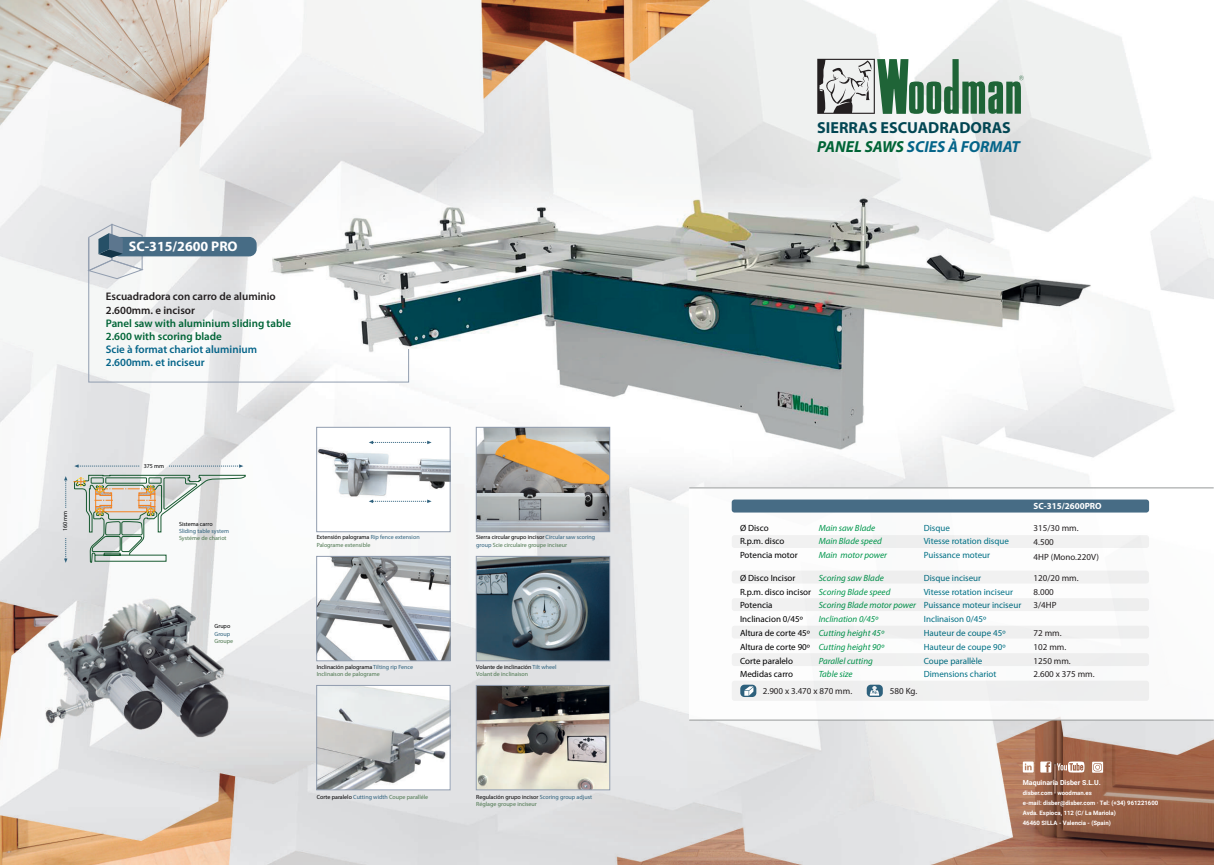
<style>
.page{position:relative;width:1214px;height:865px;background:#fff}
.page>*{position:absolute;margin:0;border:0;box-sizing:border-box;transform-origin:0 0}
.t1{font:700 16px/19.2px "Myriad Pro";color:#024653}
.t2{font:700 14px "Myriad Pro";color:#fff}
.t3{font:600 11px/13.2px "Myriad Pro";color:#006436}
.t4{font:600 11px/13.2px "Myriad Pro";color:#231f20}
.t5{font:600 11px/13.2px "Myriad Pro";color:#046489}
.t6{font:9px/13.8px "Myriad Pro";color:#007085}
.t7{font:italic 9px/13.8px "Myriad Pro";color:#00964c}
.t8{font:9px/13.8px "Myriad Pro";color:#000001}
.t9{font:9px/13.8px "Myriad Pro";color:#231f20}
.t10{font:700 9px "Myriad Pro";color:#fff}
.t11{font:700 7px "Roboto";color:#fff}
.t12{font:6px/7.2px "Myriad Pro";color:#4d774f}
.t13{font:6px/7.2px "Myriad Pro";color:#000001}
.t14{font:700 6px/10px "Roboto";color:#fff}
.t15{font:6px "Myriad Pro";color:#2e617d}
.s1{color:#000001}
.s2{color:#2e617d}
.s3{color:#4d774f}
.s4{font-style:italic;color:#006436}
.s5{font-style:italic;color:#046489}
</style>
<div class="page">
<img style="left:0;top:0;width:1213px;height:864px">
<div style="left:689px;top:488px;width:524px;height:232px;background:#fff"></div>
<hr style="left:689px;top:487px;width:524px;height:1px;background:#969999">
<hr style="left:689px;top:719px;width:524px;height:1px;background:#969999">
<div style="left:731px;top:499px;width:417px;height:13px;background:#476c85;border-radius:3px"></div>
<div style="left:731px;top:535px;width:417px;height:13px;background:#f1f1f1;border-radius:3px"></div>
<div style="left:731px;top:570px;width:417px;height:13px;background:#f1f1f1;border-radius:3px"></div>
<div style="left:731px;top:598px;width:417px;height:13px;background:#f1f1f1;border-radius:3px"></div>
<div style="left:731px;top:625px;width:417px;height:13px;background:#efefef;border-radius:3px"></div>
<div style="left:731px;top:653px;width:417px;height:13px;background:#efefef;border-radius:3px"></div>
<div style="left:731px;top:680px;width:417px;height:21px;background:#eeefef;border-radius:3px"></div>
<svg style="left:866px;top:684px;width:16px;height:13px"></svg>
<svg style="left:869px;top:686px;width:10px;height:9px"></svg>
<svg style="left:740px;top:684px;width:16px;height:13px"></svg>
<svg style="left:744px;top:686px;width:9px;height:9px"></svg>
<svg style="left:817px;top:59px;width:206px;height:55px"></svg>
<svg style="left:1022px;top:761px;width:11px;height:11px"></svg>
<svg style="left:1040px;top:761px;width:44px;height:11px"></svg>
<svg style="left:1091px;top:761px;width:11px;height:11px"></svg>
<svg style="left:73px;top:475px;width:173px;height:87px"></svg>
<div style="left:147px;top:508px;width:7px;height:7px;border:1px dashed #ffdc01;border-radius:50%"></div>
<div style="left:147px;top:486px;width:7px;height:6px;border:1px dashed #ffdc01;border-radius:50%"></div>
<div style="left:77px;top:478px;width:8px;height:8px;border:1px dashed #ffdc01;border-radius:50%"></div>
<svg style="left:169px;top:464px;width:74px;height:4px"></svg>
<svg style="left:74px;top:464px;width:65px;height:4px"></svg>
<svg style="left:64px;top:476px;width:3px;height:31px"></svg>
<svg style="left:64px;top:538px;width:3px;height:25px"></svg>
<img style="left:478px;top:687px;width:130px;height:101px">
<div style="left:476px;top:685px;width:134px;height:105px;border:1px solid #919daf"></div>
<img style="left:478px;top:558px;width:130px;height:101px">
<div style="left:476px;top:556px;width:134px;height:105px;border:1px solid #919daf"></div>
<img style="left:478px;top:429px;width:130px;height:101px">
<div style="left:476px;top:427px;width:134px;height:105px;border:1px solid #919daf"></div>
<img style="left:318px;top:687px;width:130px;height:101px">
<div style="left:316px;top:685px;width:134px;height:105px;border:1px solid #919daf"></div>
<img style="left:318px;top:558px;width:130px;height:101px">
<div style="left:316px;top:556px;width:134px;height:105px;border:1px solid #919daf"></div>
<div style="left:316px;top:427px;width:134px;height:104px;background:#fff"></div>
<svg style="left:369px;top:440px;width:62px;height:4px"></svg>
<svg style="left:369px;top:499px;width:62px;height:4px"></svg>
<img style="left:318px;top:447px;width:130px;height:50px">
<div style="left:316px;top:427px;width:134px;height:105px;border:1px solid #919daf"></div>
<div style="left:112px;top:237px;width:144px;height:19px;background:#476c85;border-radius:7px"></div>
<svg style="left:88px;top:223px;width:56px;height:15px"></svg>
<svg style="left:88px;top:238px;width:321px;height:144px"></svg>
<h2 class="t2" style="left:129px;top:237px;width:110px">SC-315/2600 PRO</h2>
<h3 class="t4" style="left:106px;top:290px;width:171px">Escuadradora con carro de aluminio<br>2.600mm. e incisor</h3>
<h3 class="t3" style="left:106px;top:316px;width:187px">Panel saw with aluminium sliding table<br>2.600 with scoring blade</h3>
<h3 class="t5" style="left:106px;top:342px;width:153px">Scie à format chariot aluminium<br>2.600mm. et inciseur</h3>
<p class="t13" style="left:144px;top:462px;width:22px">375 mm</p>
<p class="t13" style="left:61px;top:531px;width:22px;rotate:-90deg">160 mm</p>
<p class="t13" style="left:179px;top:520px;width:35px">Sistema carro</p>
<p class="t15" style="left:179px;top:527px;width:52px">Sliding table system</p>
<p class="t12" style="left:179px;top:534px;width:49px">Systéme de chariot</p>
<p class="t12" style="left:316px;top:533px;width:104px"><span class="s1">Extensión palograma</span> <span class="s2">Rip fence extension<br></span>Palograme extensible</p>
<p class="t12" style="left:476px;top:533px;width:120px"><span class="s1">Sierra circular grupo incisor</span> <span class="s2">Circular saw scoring group</span> Scie circulaire groupe inciseur</p>
<p class="t13" style="left:214px;top:622px;width:17px">Grupo</p>
<p class="t15" style="left:214px;top:630px;width:17px">Group</p>
<p class="t12" style="left:214px;top:637px;width:20px">Groupe</p>
<p class="t12" style="left:316px;top:663px;width:98px"><span class="s1">Inclinación palograma</span> <span class="s2">Tilting rip Fence<br></span>Inclinaison de palograme</p>
<p class="t13" style="left:476px;top:663px;width:82px">Volante de inclinación <span class="s2">Tilt wheel<br></span><span class="s3">Volant de inclinaison</span></p>
<p class="t12" style="left:316px;top:793px;width:113px"><span class="s1">Corte paralelo</span> <span class="s2">Cutting width</span> Coupe paralléle</p>
<p class="t13" style="left:476px;top:793px;width:117px">Regulación grupo incisor <span class="s2">Scoring group adjust<br></span><span class="s3">Réglage groupe inciseur</span></p>
<h1 class="t1" style="left:817px;top:117px;width:204px">SIERRAS ESCUADRADORAS<br><span class="s4">PANEL SAWS</span> <span class="s5">SCIES À FORMAT</span></h1>
<h3 class="t10" style="left:1033px;top:499px;width:70px">SC-315/2600PRO</h3>
<h3 class="t8" style="left:740px;top:520px;width:59px">Ø Disco<br>R.p.m. disco<br>Potencia motor</h3>
<h3 class="t7" style="left:818px;top:520px;width:70px">Main saw Blade<br>Main Blade speed<br>Main motor power</h3>
<h3 class="t6" style="left:923px;top:520px;width:87px">Disque<br>Vitesse rotation disque<br>Puissance moteur</h3>
<h3 class="t9" style="left:1033px;top:520px;width:46px">315/30 mm.<br>4.500</h3>
<h3 class="t9" style="left:1033px;top:550px;width:67px">4HP (Mono.220V)</h3>
<h3 class="t8" style="left:740px;top:570px;width:73px">Ø Disco Incisor<br>R.p.m. disco incisor<br>Potencia<br>Inclinacion 0/45º<br>Altura de corte 45º<br>Altura de corte 90º<br>Corte paralelo<br>Medidas carro</h3>
<h3 class="t7" style="left:818px;top:570px;width:99px">Scoring saw Blade<br>Scoring Blade speed<br>Scoring Blade motor power<br>Inclination 0/45º<br>Cutting height 45º<br>Cutting height 90º<br>Parallel cutting<br>Table size</h3>
<h3 class="t6" style="left:923px;top:570px;width:99px">Disque inciseur<br>Vitesse rotation inciseur<br>Puissance moteur inciseur<br>Inclinaison 0/45º<br>Hauteur de coupe 45º<br>Hauteur de coupe 90º<br>Coupe parallèle<br>Dimensions chariot</h3>
<h3 class="t9" style="left:1033px;top:570px;width:46px">120/20 mm.<br>8.000<br>3/4HP</h3>
<h3 class="t9" style="left:1033px;top:626px;width:62px">72 mm.<br>102 mm.<br>1250 mm.<br>2.600 x 375 mm.</h3>
<h3 class="t9" style="left:762px;top:684px;width:91px">2.900 x 3.470 x 870 mm.</h3>
<h3 class="t9" style="left:889px;top:684px;width:29px">580 Kg.</h3>
<p class="t11" style="left:1022px;top:777px;width:80px">Maquinaria Disber S.L.U.</p>
<p class="t14" style="left:1022px;top:787px;width:137px">disber.com · woodman.es<br>e-mail: disber@disber.com · Tel: (+34) 961221600<br>Avda. Espioca, 112 (C/ La Mariola)<br>46460 SILLA - Valencia - (Spain)</p>
</div>
